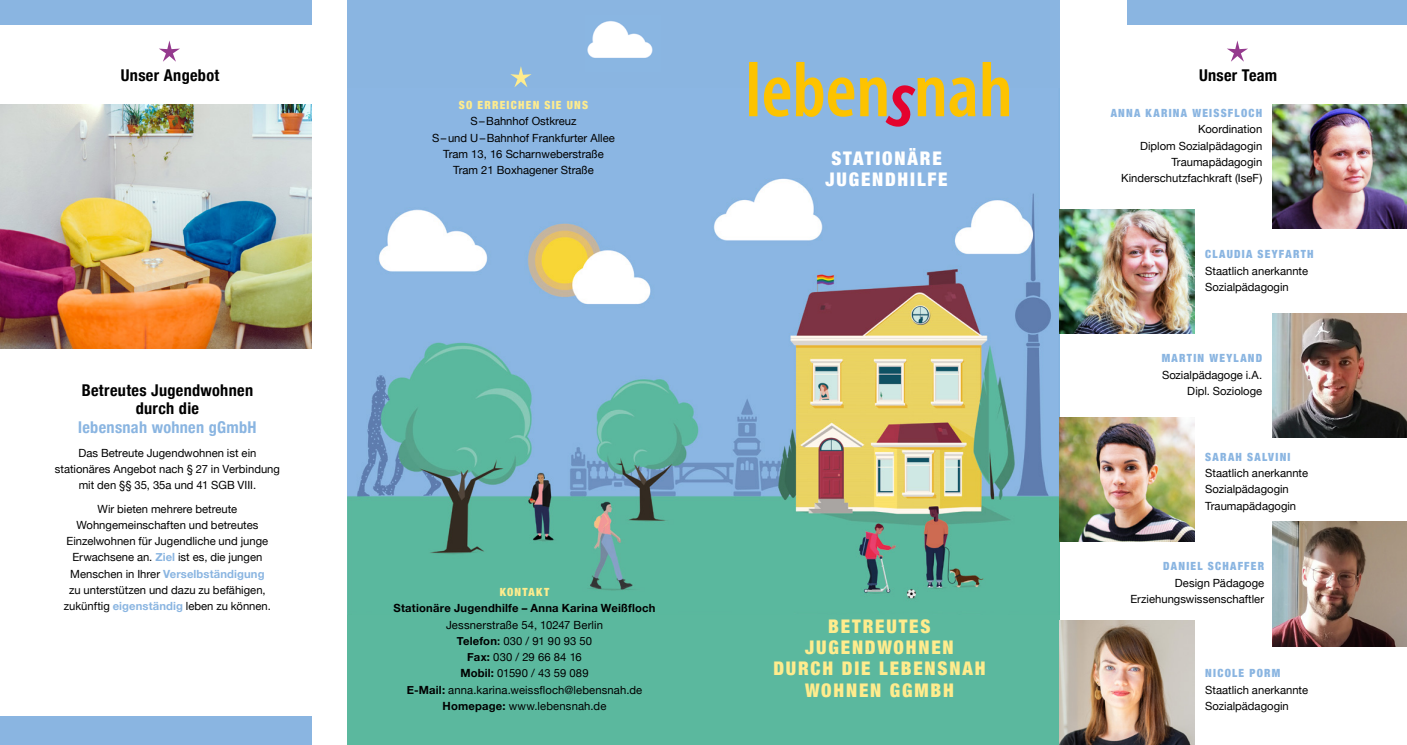
<style>
.page{position:relative;width:1407px;height:745px;background:#fff}
.page>*{position:absolute;margin:0;border:0;box-sizing:border-box;transform-origin:0 0}
.t1{font:900 condensed 18.75px/21.2px "Helvetica Neue";letter-spacing:.095em;color:#ffec8d;text-align:center}
.t2{font:900 condensed 18.75px/21.2px "Helvetica Neue";letter-spacing:.1em;color:#fff;text-align:center}
.t3{font:700 condensed 16.25px/18.8px "Helvetica Neue";letter-spacing:.02em;color:#000;text-align:center}
.t4{font:700 condensed 16.25px "Helvetica Neue";letter-spacing:.02em;color:#8ab5e1}
.t5{font:11.25px/16.2px "Helvetica Neue";color:#000;text-align:center}
.t6{font:900 condensed 11.25px "Helvetica Neue";letter-spacing:.11em;color:#8ab5e1}
.t7{font:700 11.25px "Helvetica Neue";letter-spacing:.02em;color:#000}
.t8{font:900 condensed 11.25px "Helvetica Neue";letter-spacing:.11em;color:#ffec8d}
.s1{font-weight:700;color:#8ab5e1}
.s2{font-weight:700}
.s3{font-weight:500}
</style>
<div class="page">
<div style="left:347px;top:547px;width:712px;height:197px;background:#5bb89e"></div>
<div style="left:347px;top:0;width:712px;height:118px;background:#8ab5e1"></div>
<img style="left:347px;top:89px;width:712px;height:510px">
<img style="left:1272px;top:105px;width:135px;height:124px">
<img style="left:1059px;top:209px;width:135px;height:124px">
<img style="left:1272px;top:313px;width:135px;height:124px">
<img style="left:1059px;top:417px;width:135px;height:124px">
<img style="left:1059px;top:620px;width:135px;height:124px">
<img style="left:1272px;top:521px;width:135px;height:124px">
<svg style="left:982px;top:62px;width:27px;height:54px"></svg>
<svg style="left:749px;top:62px;width:8px;height:54px"></svg>
<svg style="left:860px;top:77px;width:115px;height:50px"></svg>
<svg style="left:796px;top:62px;width:58px;height:55px"></svg>
<svg style="left:764px;top:77px;width:26px;height:40px"></svg>
<img style="left:587px;top:21px;width:66px;height:37px">
<div style="left:1127px;top:0;width:280px;height:25px;background:#8ab5e1"></div>
<div style="left:0;top:716px;width:312px;height:28px;background:#8ab5e1"></div>
<div style="left:0;top:0;width:312px;height:25px;background:#8ab5e1"></div>
<svg style="left:510px;top:66px;width:21px;height:21px"></svg>
<img style="left:0;top:105px;width:312px;height:243px">
<svg style="left:1227px;top:40px;width:21px;height:22px"></svg>
<svg style="left:159px;top:40px;width:21px;height:22px"></svg>
<h2 class="t3" style="left:121px;top:65px;width:100px">Unser Angebot</h2>
<h2 class="t3" style="left:1199px;top:65px;width:80px">Unser Team</h2>
<h2 class="t3" style="left:82px;top:379px;width:173px">Betreutes Jugendwohnen durch die</h2>
<h2 class="t4" style="left:78px;top:413px;width:180px">lebensnah wohnen gGmbH</h2>
<p class="t5" style="left:55px;top:445px;width:227px">Das Betreute Jugendwohnen ist ein stationäres Angebot nach § 27 in Verbindung mit den §§ 35, 35a und 41 SGB VIII.</p>
<p class="t5" style="left:64px;top:500px;width:208px">Wir bieten mehrere betreute Wohngemeinschaften und betreutes Einzelwohnen für Jugendliche und junge Erwachsene an. <span class="s1">Ziel</span> ist es, die jungen Menschen in Ihrer <span class="s1">Verselbständigung </span>zu unterstützen und dazu zu befähigen, zukünftig <span class="s1">eigenständig</span> leben zu können.</p>
<p class="t8" style="left:459px;top:96px;width:131px">SO ERREICHEN SIE UNS</p>
<p class="t5" style="left:432px;top:114px;width:184px">S–Bahnhof Ostkreuz<br>S–und U–Bahnhof Frankfurter Allee<br>Tram 13, 16 Scharnweberstraße<br>Tram 21 Boxhagener Straße</p>
<p class="t8" style="left:500px;top:582px;width:51px">KONTAKT</p>
<p class="t7" style="left:393px;top:599px;width:264px">Stationäre Jugendhilfe – Anna Karina Weißfloch</p>
<p class="t5" style="left:407px;top:616px;width:237px">Jessnerstraße 54, 10247 Berlin<br><span class="s2">Telefon</span><span class="s3">:</span> 030 / 91 90 93 50<br><span class="s2">Fax:</span> 030 / 29 66 84 16<br><span class="s2">Mobil:</span> 01590 / 43 59 089<br><span class="s2">E-Mail:</span> anna.karina.weissfloch@lebensnah.de<br><span class="s2">Homepage:</span> www.lebensnah.de</p>
<h1 class="t2" style="left:825px;top:146px;width:124px">STATIONÄRE<br>JUGENDHILFE</h1>
<h1 class="t1" style="left:773px;top:614px;width:214px">BETREUTES<br>JUGENDWOHNEN<br>DURCH DIE LEBENSNAH<br>WOHNEN GGMBH</h1>
<p class="t6" style="left:1110px;top:104px;width:153px">ANNA KARINA WEISSFLOCH</p>
<p class="t5" style="left:1121px;top:122px;width:143px;text-align:right">Koordination<br>Diplom Sozialpädagogin<br>Traumapädagogin<br>Kinderschutzfachkraft (IseF)</p>
<p class="t6" style="left:1205px;top:245px;width:110px">CLAUDIA SEYFARTH</p>
<p class="t5" style="left:1205px;top:263px;width:104px;text-align:left">Staatlich anerkannte<br>Sozialpädagogin</p>
<p class="t6" style="left:1161px;top:349px;width:102px">MARTIN WEYLAND</p>
<p class="t5" style="left:1162px;top:367px;width:102px;text-align:right">Sozialpädagoge i.A.<br>Dipl. Soziologe</p>
<p class="t6" style="left:1205px;top:447px;width:87px">SARAH SALVINI</p>
<p class="t5" style="left:1205px;top:465px;width:104px;text-align:left">Staatlich anerkannte<br>Sozialpädagogin<br>Traumapädagogin</p>
<p class="t6" style="left:1163px;top:557px;width:102px">DANIEL SCHAFFER</p>
<p class="t5" style="left:1130px;top:575px;width:135px;text-align:right">Design Pädagoge<br>Erziehungswissenschaftler</p>
<p class="t6" style="left:1205px;top:663px;width:77px">NICOLE PORM</p>
<p class="t5" style="left:1205px;top:681px;width:104px;text-align:left">Staatlich anerkannte<br>Sozialpädagogin</p>
</div>
